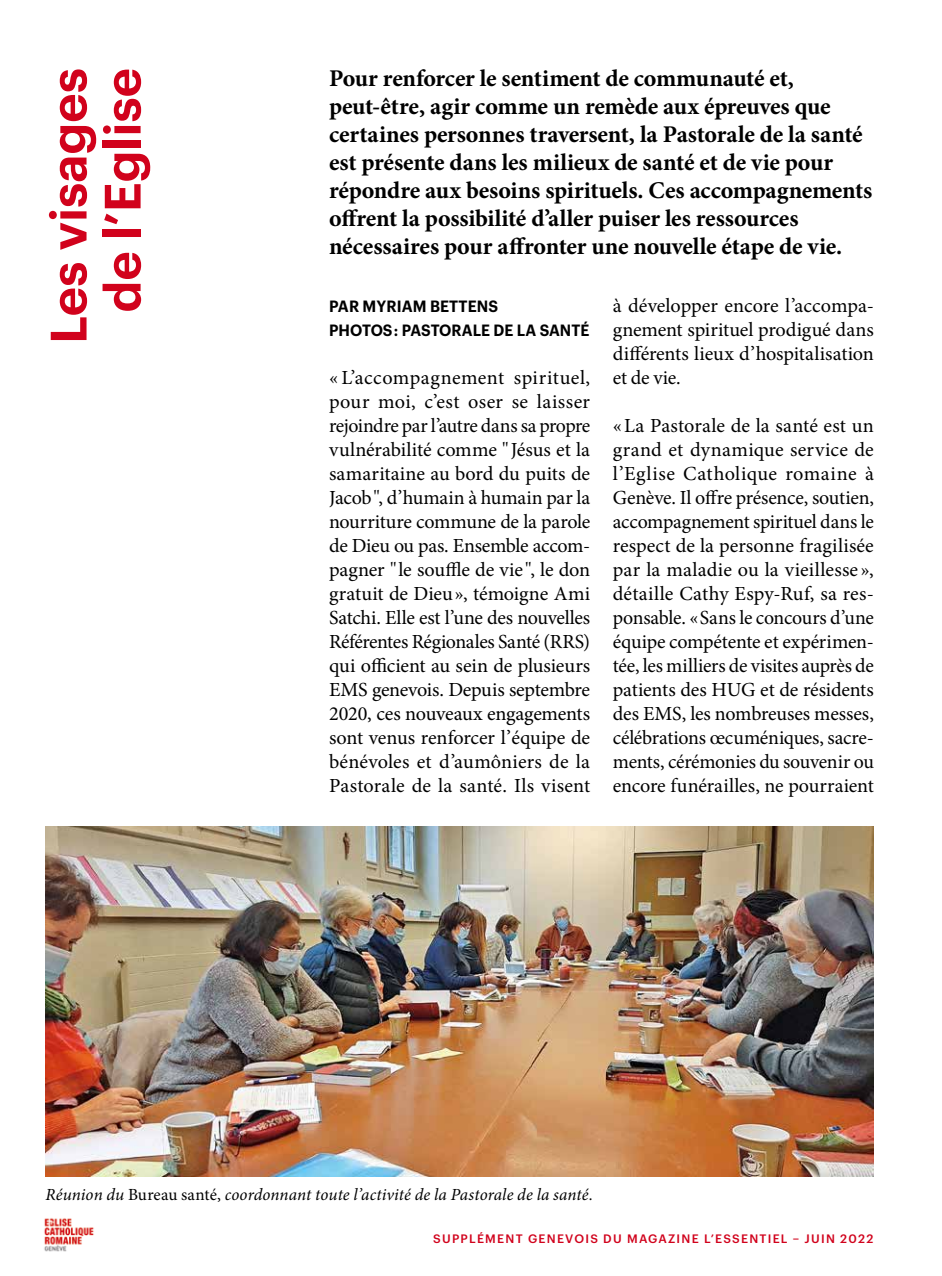
<style>
.page{position:relative;width:942px;height:1276px;background:#fff}
.page>*{position:absolute;margin:0;border:0;box-sizing:border-box;transform-origin:0 0}
.t1{font:600 50px/54px "Graphik";color:#d1021c;text-align:right}
.t2{font:700 24px/28px "Minion Pro";letter-spacing:-.01em;color:#000}
.t3{font:20px/24px "Minion Pro";color:#000;text-align:justify}
.t4{font:italic 17px "Minion Pro";letter-spacing:.005em;color:#000}
.t5{font:600 16px/24px "Graphik";letter-spacing:.005em;color:#000;scale:.95 1}
.t6{font:500 12px "Graphik";letter-spacing:.105em;color:#d1021c}
.s1{font-style:normal}
</style>
<div class="page">
<img style="left:44px;top:1218px;width:50px;height:34px">
<img style="left:45px;top:826px;width:828px;height:350px">
<h1 class="t1" style="left:37px;top:344px;width:277px;rotate:-90deg">Les visages de l’Eglise</h1>
<p class="t2" style="left:329px;top:64px;width:544px">Pour renforcer le sentiment de communauté et, peut-être, agir comme un remède aux épreuves que certaines personnes traversent, la Pastorale de la santé est présente dans les milieux de santé et de vie pour répondre aux besoins spirituels. Ces accompagnements offrent la possibilité d’aller puiser les ressources nécessaires pour affronter une nouvelle étape de vie.</p>
<p class="t3" style="left:612px;top:294px;width:262px">à développer encore l’accompa&shy;gnement spirituel prodigué dans différents lieux d’hospitalisation et de vie.</p>
<p class="t3" style="left:612px;top:414px;width:262px">«La Pastorale de la santé est un grand et dynamique service de l’Eglise Catholique romaine à Genève. Il offre présence, soutien, accompagnement spirituel dans le respect de la personne fragilisée par la maladie ou la vieillesse », détaille Cathy Espy-Ruf, sa res&shy;ponsable. «Sans le concours d’une équipe compétente et expérimen&shy;tée, les milliers de visites auprès de patients des HUG et de résidents des EMS, les nombreuses messes, célébrations œcuméniques, sacre&shy;ments, cérémonies du souvenir ou encore funérailles, ne pourraient</p>
<p class="t5" style="left:329px;top:293px;width:275px">PAR MYRIAM BETTENS<br>PHOTOS : PASTORALE DE LA SANTÉ</p>
<p class="t3" style="left:329px;top:366px;width:262px">« L’accompagnement spirituel, pour moi, c’est oser se laisser rejoindre par l’autre dans sa propre vulnérabilité comme "Jésus et la samaritaine au bord du puits de Jacob", d’humain à humain par la nourriture commune de la parole de Dieu ou pas. Ensemble accom&shy;pagner "le souffle de vie", le don gratuit de Dieu», témoigne Ami Satchi. Elle est l’une des nouvelles Référentes Régionales Santé (RRS) qui officient au sein de plusieurs EMS genevois. Depuis septembre 2020, ces nouveaux engagements sont venus renforcer l’équipe de bénévoles et d’aumôniers de la Pastorale de la santé. Ils visent</p>
<p class="t4" style="left:45px;top:1183px;width:549px">Réunion du <span class="s1">Bureau santé,</span> coordonnant toute l’activité de la Pastorale de la santé.</p>
<p class="t6" style="left:433px;top:1229px;width:441px">SUPPLÉMENT GENEVOIS DU MAGAZINE L’ESSENTIEL – JUIN 2022</p>
</div>
